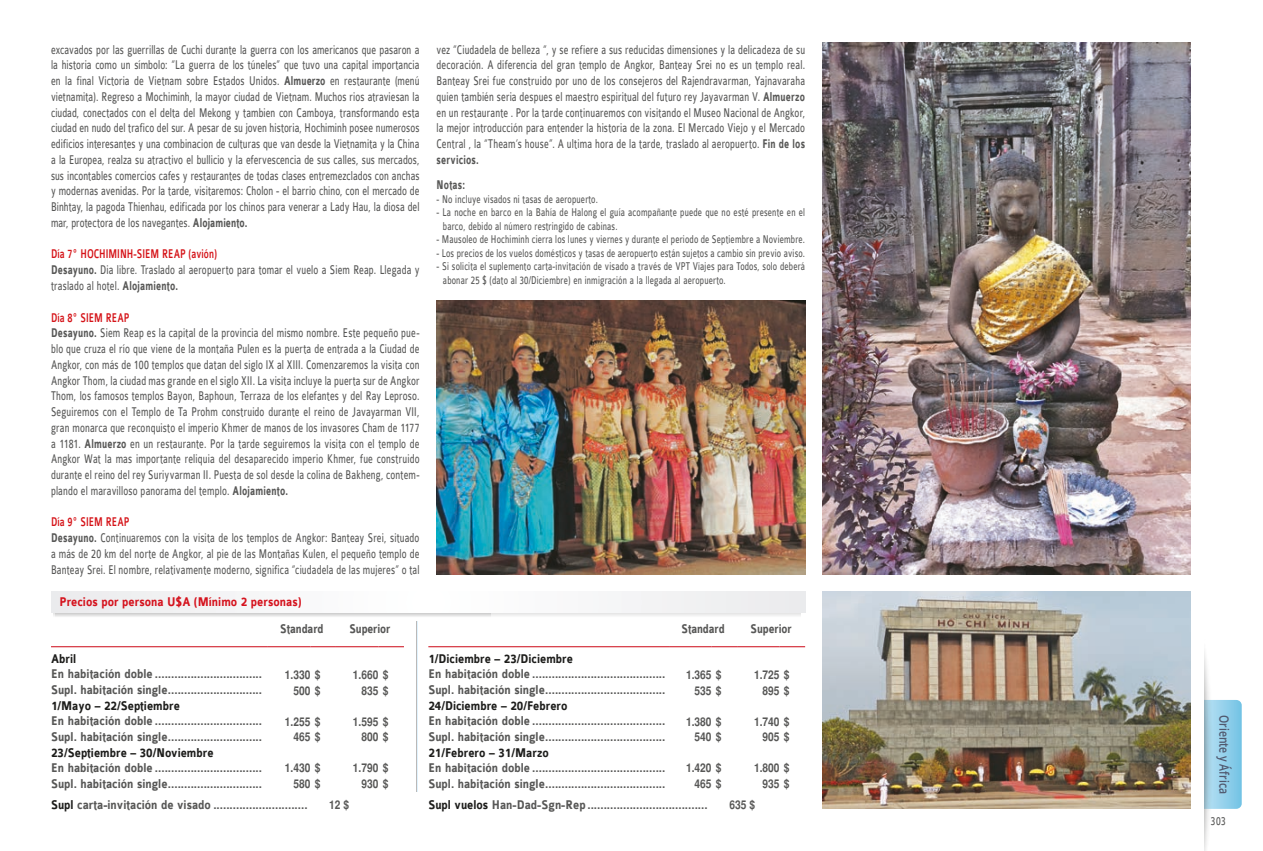
<style>
.page{position:relative;width:1263px;height:851px;background:#fff}
.page>*{position:absolute;margin:0;border:0;box-sizing:border-box;transform-origin:0 0}
.t1{font:13.5px/15.8px "Colaborate";letter-spacing:.015em;color:#575756;scale:.7 1}
.t2{font:700 13.5px "Colaborate";color:#575756;scale:.85 1}
.t3{font:700 13.5px "Colaborate";color:#1d1d1b;scale:.85 1}
.t4{font:700 13.5px "Colaborate";color:#d5131e;scale:.85 1}
.t5{font:700 13.5px "Colaborate";color:#575756;scale:.8 1}
.t6{font:700 13.5px "Colaborate";color:#575756;scale:.7 1}
.t7{font:600 13.05px "Open Sans";color:#50586e;scale:.8 1}
.t8{font:12.75px "Colaborate";color:#575756;scale:.72 1}
.t9{font:12px/13.5px "Colaborate";letter-spacing:.02em;color:#575756;scale:.7 1}
.t10{font:700 12px "Helvetica";color:#575756;scale:.85 1}
.s1{font-weight:700}
.s2{font-weight:500;color:#d51318}
.s3{color:#1d1d1b}
</style>
<div class="page">
<svg style="left:1213px;top:700px;width:29px;height:108px;background:#8fcfea"></svg>
<div style="left:1178px;top:635px;width:35px;height:215px;background:#1d1d1b;opacity:.5"></div>
<div style="left:1174px;top:605px;width:29px;height:245px;background:#fff"></div>
<img style="left:822px;top:43px;width:369px;height:531px">
<img style="left:437px;top:300px;width:368px;height:274px">
<img style="left:822px;top:591px;width:369px;height:217px">
<svg style="left:55px;top:612px;width:746px;height:5px"></svg>
<div style="left:51px;top:591px;width:754px;height:21px;background:#f5f6f7"></div>
<hr style="left:51px;top:646px;width:217px;height:1px;background:#ce1422">
<hr style="left:268px;top:646px;width:42px;height:1px;background:#ce1422">
<svg style="left:310px;top:646px;width:26px;height:1px"></svg>
<hr style="left:336px;top:646px;width:42px;height:1px;background:#ce1422">
<svg style="left:378px;top:646px;width:26px;height:1px"></svg>
<hr style="left:428px;top:646px;width:241px;height:1px;background:#ce1422">
<hr style="left:669px;top:646px;width:42px;height:1px;background:#ce1422">
<svg style="left:711px;top:646px;width:26px;height:1px"></svg>
<hr style="left:737px;top:646px;width:43px;height:1px;background:#ce1422">
<svg style="left:780px;top:646px;width:25px;height:1px"></svg>
<hr style="left:416px;top:621px;width:1px;height:170px;background:#bbb9b8">
<hr style="left:417px;top:621px;width:1px;height:170px;background:#e0f2fd">
<p class="t1" style="left:51px;top:42px;width:528px;text-align:justify">excavados por las guerrillas de Cuchi durante la guerra con los americanos que pasaron a la historia como un símbolo: “La guerra de los túneles” que tuvo una capital importancia en la final Victoria de Vietnam sobre Estados Unidos. <span class="s1">Almuerzo</span> en restaurante (menú vietnamita). Regreso a Mochiminh, la mayor ciudad de Vietnam. Muchos rios atraviesan la ciudad, conectados con el delta del Mekong y tambien con Camboya, transformando esta ciudad en nudo del trafico del sur. A pesar de su joven historia, Hochiminh posee numerosos edificios interesantes y una combinacion de culturas que van desde la Vietnamita y la China a la Europea, realza su atractivo el bullicio y la efervescencia de sus calles, sus mercados, sus incontables comercios cafes y restaurantes de todas clases entremezclados con anchas y modernas avenidas. Por la tarde, visitaremos: Cholon - el barrio chino, con el mercado de Binhtay, la pagoda Thienhau, edificada por los chinos para venerar a Lady Hau, la diosa del mar, protectora de los navegantes. <span class="s1">Alojamiento.</span></p>
<p class="t1" style="left:51px;top:246px;width:528px"><span class="s2">Día 7º HOCHIMINH-SIEM REAP (avión)<br></span><span class="s1">Desayuno.</span> Dia libre. Traslado al aeropuerto para tomar el vuelo a Siem Reap. Llegada y traslado al hotel. <span class="s1">Alojamiento.</span></p>
<p class="t1" style="left:51px;top:309px;width:528px"><span class="s2">Día 8º SIEM REAP<br></span><span class="s1">Desayuno.</span> Siem Reap es la capital de la provincia del mismo nombre. Este pequeño pue&shy;blo que cruza el río que viene de la montaña Pulen es la puerta de entrada a la Ciudad de Angkor, con más de 100 templos que datan del siglo IX al XIII. Comenzaremos la visita con Angkor Thom, la ciudad mas grande en el siglo XII. La visita incluye la puerta sur de Angkor Thom, los famosos templos Bayon, Baphoun, Terraza de los elefantes y del Ray Leproso.<br>Seguiremos con el Templo de Ta Prohm construido durante el reino de Javayarman VII, gran monarca que reconquisto el imperio Khmer de manos de los invasores Cham de 1177 a 1181. <span class="s1">Almuerzo</span> en un restaurante. Por la tarde seguiremos la visita con el templo de Angkor Wat la mas importante reliquia del desaparecido imperio Khmer, fue construido durante el reino del rey Suriyvarman II. Puesta de sol desde la colina de Bakheng, contem&shy;plando el maravilloso panorama del templo. <span class="s1">Alojamiento.</span></p>
<p class="t1" style="left:51px;top:514px;width:528px"><span class="s2">Día 9º SIEM REAP<br></span><span class="s1">Desayuno.</span> Continuaremos con la visita de los templos de Angkor: Banteay Srei, situado a más de 20 km del norte de Angkor, al pie de las Montañas Kulen, el pequeño templo de Banteay Srei. El nombre, relativamente moderno, significa “ciudadela de las mujeres” o tal</p>
<p class="t4" style="left:60px;top:595px;width:286px">Precios por persona U$A (Mínimo 2 personas)</p>
<p class="t5" style="left:280px;top:622px;width:56px">Standard</p>
<p class="t5" style="left:349px;top:622px;width:53px">Superior</p>
<p class="t3" style="left:51px;top:651px;width:31px">Abril</p>
<p class="t2" style="left:51px;top:667px;width:250px">En habitación doble .................................</p>
<p class="t10" style="left:285px;top:667px;width:43px">1.330 $</p>
<p class="t10" style="left:353px;top:667px;width:43px">1.660 $</p>
<p class="t2" style="left:51px;top:682px;width:250px">Supl. habitación single.............................</p>
<p class="t10" style="left:293px;top:683px;width:33px">500 $</p>
<p class="t10" style="left:361px;top:683px;width:33px">835 $</p>
<p class="t3" style="left:51px;top:698px;width:153px">1/Mayo – 22/Septiembre</p>
<p class="t2" style="left:51px;top:713px;width:250px">En habitación doble .................................</p>
<p class="t10" style="left:285px;top:714px;width:43px">1.255 $</p>
<p class="t10" style="left:353px;top:714px;width:43px">1.595 $</p>
<p class="t2" style="left:51px;top:729px;width:250px">Supl. habitación single.............................</p>
<p class="t10" style="left:293px;top:730px;width:33px">465 $</p>
<p class="t10" style="left:361px;top:730px;width:33px">800 $</p>
<p class="t3" style="left:51px;top:745px;width:193px">23/Septiembre – 30/Noviembre</p>
<p class="t2" style="left:51px;top:760px;width:250px">En habitación doble .................................</p>
<p class="t10" style="left:285px;top:761px;width:43px">1.430 $</p>
<p class="t10" style="left:353px;top:761px;width:43px">1.790 $</p>
<p class="t2" style="left:51px;top:776px;width:250px">Supl. habitación single.............................</p>
<p class="t10" style="left:293px;top:776px;width:33px">580 $</p>
<p class="t10" style="left:361px;top:776px;width:33px">930 $</p>
<p class="t2" style="left:51px;top:797px;width:303px"><span class="s3">Supl</span> carta-invitación de visado .............................</p>
<p class="t10" style="left:329px;top:797px;width:25px">12 $</p>
<p class="t1" style="left:437px;top:42px;width:528px;text-align:justify">vez “Ciudadela de belleza “, y se refiere a sus reducidas dimensiones y la delicadeza de su decoración. A diferencia del gran templo de Angkor, Banteay Srei no es un templo real.<br>Banteay Srei fue construido por uno de los consejeros del Rajendravarman, Yajnavaraha quien también seria despues el maestro espiritual del futuro rey Jayavarman V. <span class="s1">Almuerzo </span>en un restaurante . Por la tarde continuaremos con visitando el Museo Nacional de Angkor, la mejor introducción para entender la historia de la zona. El Mercado Viejo y el Mercado Central , la “Theam’s house”. A ultima hora de la tarde, traslado al aeropuerto. <span class="s1">Fin de los servicios.</span></p>
<p class="t6" style="left:437px;top:178px;width:42px">Notas:</p>
<p class="t9" style="left:437px;top:192px;width:232px">- No incluye visados ni tasas de aeropuerto.</p>
<p class="t9" style="left:443px;top:206px;width:519px;text-indent:-6px">- La noche en barco en la Bahía de Halong el guía acompañante puede que no esté presente en el barco, debido al número restringido de cabinas.</p>
<p class="t9" style="left:437px;top:233px;width:528px">- Mausoleo de Hochiminh cierra los lunes y viernes y durante el periodo de Septiembre a Noviembre.</p>
<p class="t9" style="left:437px;top:246px;width:528px">- Los precios de los vuelos domésticos y tasas de aeropuerto están sujetos a cambio sin previo aviso.</p>
<p class="t9" style="left:443px;top:260px;width:519px;text-indent:-6px">- Si solicita el suplemento carta-invitación de visado a través de VPT Viajes para Todos, solo deberá abonar 25 $ (dato al 30/Diciembre) en inmigración a la llegada al aeropuerto.</p>
<p class="t5" style="left:681px;top:622px;width:56px">Standard</p>
<p class="t5" style="left:750px;top:622px;width:53px">Superior</p>
<p class="t3" style="left:428px;top:651px;width:172px">1/Diciembre – 23/Diciembre</p>
<p class="t2" style="left:428px;top:667px;width:280px">En habitación doble .........................................</p>
<p class="t10" style="left:686px;top:667px;width:43px">1.365 $</p>
<p class="t10" style="left:754px;top:667px;width:43px">1.725 $</p>
<p class="t2" style="left:428px;top:682px;width:280px">Supl. habitación single.....................................</p>
<p class="t10" style="left:694px;top:683px;width:33px">535 $</p>
<p class="t10" style="left:763px;top:683px;width:33px">895 $</p>
<p class="t3" style="left:428px;top:698px;width:165px">24/Diciembre – 20/Febrero</p>
<p class="t2" style="left:428px;top:713px;width:280px">En habitación doble .........................................</p>
<p class="t10" style="left:686px;top:714px;width:43px">1.380 $</p>
<p class="t10" style="left:754px;top:714px;width:43px">1.740 $</p>
<p class="t2" style="left:428px;top:729px;width:280px">Supl. habitación single.....................................</p>
<p class="t10" style="left:694px;top:730px;width:33px">540 $</p>
<p class="t10" style="left:763px;top:730px;width:33px">905 $</p>
<p class="t3" style="left:428px;top:745px;width:143px">21/Febrero – 31/Marzo</p>
<p class="t2" style="left:428px;top:760px;width:280px">En habitación doble .........................................</p>
<p class="t10" style="left:686px;top:761px;width:43px">1.420 $</p>
<p class="t10" style="left:754px;top:761px;width:43px">1.800 $</p>
<p class="t2" style="left:428px;top:776px;width:280px">Supl. habitación single.....................................</p>
<p class="t10" style="left:694px;top:776px;width:33px">465 $</p>
<p class="t10" style="left:763px;top:776px;width:33px">935 $</p>
<p class="t2" style="left:428px;top:797px;width:330px"><span class="s3">Supl vuelos</span> Han-Dad-Sgn-Rep .....................................</p>
<p class="t10" style="left:729px;top:797px;width:32px">635 $</p>
<p class="t7" style="left:1233px;top:715px;width:100px;rotate:90deg">Oriente y África</p>
<p class="t8" style="left:1211px;top:814px;width:22px">303</p>
</div>
